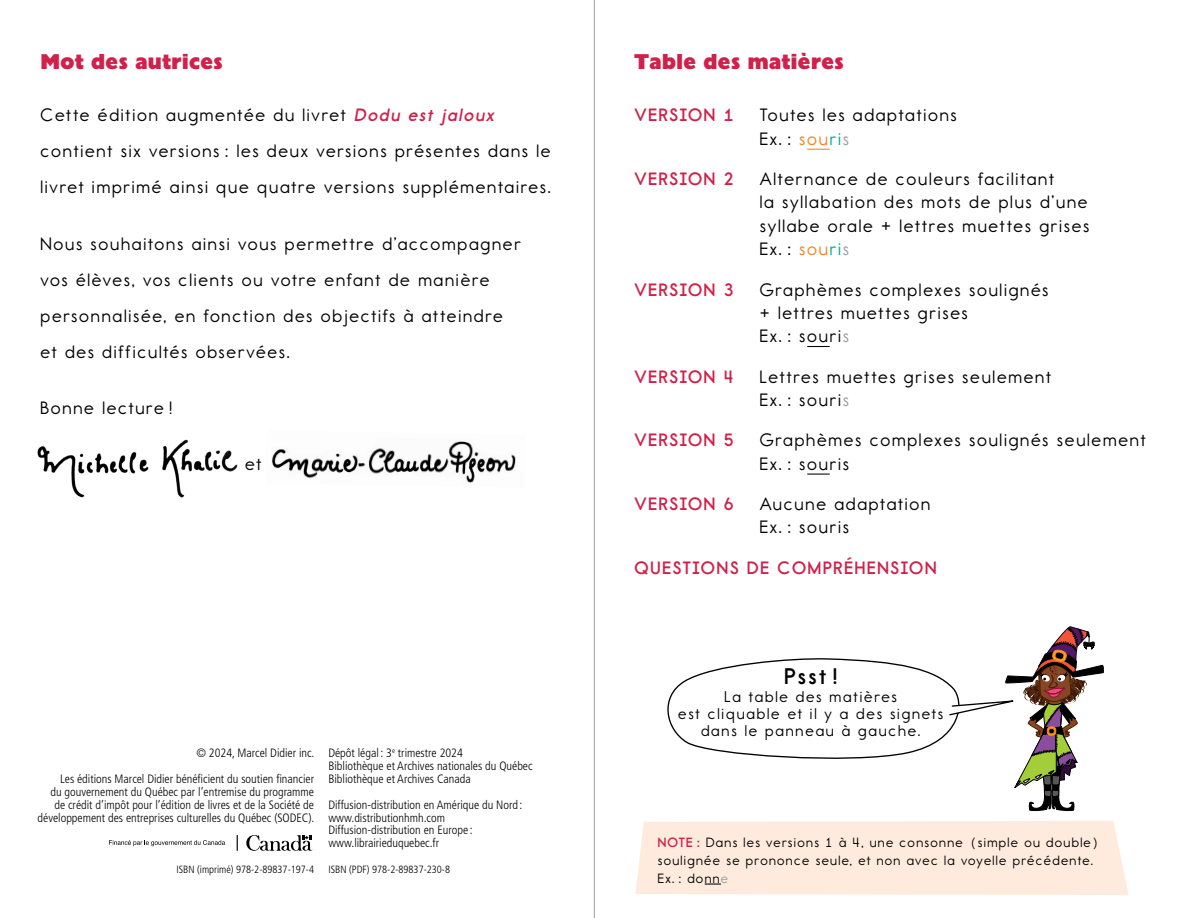
<style>
.page{position:relative;width:1188px;height:918px;background:#fff}
.page>*{position:absolute;margin:0;border:0;box-sizing:border-box;transform-origin:0 0}
.t1{font:700 22.8px "Report School Rg";color:#000}
.t2{font:21px "Granby Elephant BQ";letter-spacing:.02em;color:#d12049}
.t3{font:18px/23.2px "Report School Rg";letter-spacing:.1em;color:#000}
.t4{font:700 18px "Report School Rg";letter-spacing:.1em;color:#d12049}
.t5{font:15.6px/17.1px "Report School Rg";letter-spacing:.12em;color:#000;text-align:center}
.t6{font:13.5px/18px "Report School Rg";letter-spacing:.1em;color:#000}
.t7{font:300 condensed 12.15px/12.9px "Frutiger LT Pro";color:#000;text-align:right}
.t8{font:300 condensed 10.5px "Frutiger LT Pro";color:#000}
.s1{color:#f5821f}
.s2{color:#00a998}
.s3{color:#9d9fa2}
.s4{font-weight:700;font-style:italic;color:#d12049}
.s5{font-weight:700;color:#d12049}
</style>
<div class="page">
<svg style="left:807px;top:149px;width:23px;height:1px"></svg>
<svg style="left:807px;top:346px;width:23px;height:1px"></svg>
<svg style="left:807px;top:474px;width:23px;height:1px"></svg>
<div style="left:635px;top:821px;width:494px;height:74px;background:#feebde"></div>
<svg style="left:667px;top:626px;width:437px;height:185px"></svg>
<img style="left:37px;top:439px;width:201px;height:59px">
<img style="left:272px;top:441px;width:244px;height:42px">
<svg style="left:246px;top:835px;width:66px;height:16px"></svg>
<svg style="left:237px;top:835px;width:1px;height:16px"></svg>
<svg style="left:109px;top:840px;width:116px;height:6px"></svg>
<hr style="left:594px;top:0;width:1px;height:918px;background:#9d9fa2">
<p class="t2" style="left:40px;top:48px;width:184px">Mot des autrices</p>
<p class="t2" style="left:635px;top:48px;width:211px">Table des matières</p>
<p class="t4" style="left:634px;top:104px;width:101px">VERSION 1</p>
<p class="t3" style="left:760px;top:104px;width:199px">Toutes les adaptations<br>Ex. : <span class="s1">sou</span><span class="s2">ri</span><span class="s3">s</span></p>
<p class="t4" style="left:634px;top:168px;width:101px">VERSION 2</p>
<p class="t3" style="left:760px;top:167px;width:331px">Alternance de couleurs facilitant<br>la syllabation des mots de plus d’une syllabe orale + lettres muettes grises<br>Ex. : <span class="s1">sou</span><span class="s2">ri</span><span class="s3">s</span></p>
<p class="t4" style="left:634px;top:279px;width:101px">VERSION 3</p>
<p class="t3" style="left:760px;top:278px;width:290px">Graphèmes complexes soulignés + lettres muettes grises<br>Ex. : souri<span class="s3">s</span></p>
<p class="t4" style="left:634px;top:366px;width:101px">VERSION 4</p>
<p class="t3" style="left:760px;top:365px;width:293px">Lettres muettes grises seulement<br>Ex. : souri<span class="s3">s</span></p>
<p class="t4" style="left:634px;top:429px;width:101px">VERSION 5</p>
<p class="t3" style="left:760px;top:429px;width:387px">Graphèmes complexes soulignés seulement<br>Ex. : souris</p>
<p class="t4" style="left:634px;top:493px;width:101px">VERSION 6</p>
<p class="t3" style="left:760px;top:492px;width:172px">Aucune adaptation<br>Ex. : souris</p>
<p class="t4" style="left:634px;top:557px;width:303px">QUESTIONS DE COMPRÉHENSION</p>
<p class="t3" style="left:40px;top:97px;width:512px;line-height:36px">Cette édition augmentée du livret <span class="s4">Dodu est jaloux </span>contient six versions : les deux versions présentes dans le livret imprimé ainsi que quatre versions supplémentaires.</p>
<p class="t3" style="left:41px;top:226px;width:482px;line-height:36px">Nous souhaitons ainsi vous permettre d’accompagner vos élèves, vos clients ou votre enfant de manière personnalisée, en fonction des objectifs à atteindre et des difficultés observées.</p>
<p class="t3" style="left:41px;top:396px;width:133px">Bonne lecture !</p>
<p class="t3" style="left:245px;top:452px;width:18px">et</p>
<p class="t7" style="left:60px;top:741px;width:256px;line-height:25.7px">© 2024, Marcel Didier inc.<br>Les éditions Marcel Didier bénéficient du soutien financier</p>
<p class="t7" style="left:38px;top:785px;width:278px">du gouvernement du Québec par l’entremise du programme de crédit d’impôt pour l’édition de livres et de la Société de développement des entreprises culturelles du Québec (SODEC).</p>
<p class="t8" style="left:176px;top:863px;width:139px">ISBN (imprimé) 978-2-89837-197-4</p>
<p class="t7" style="left:328px;top:747px;width:206px;text-align:left">Dépôt légal : 3<sup>e</sup> trimestre 2024<br>Bibliothèque et Archives nationales du Québec<br>Bibliothèque et Archives Canada</p>
<p class="t7" style="left:328px;top:798px;width:196px;text-align:left">Diffusion-distribution en Amérique du Nord : www.distributionhmh.com Diffusion-distribution en Europe : www.librairieduquebec.fr</p>
<p class="t8" style="left:328px;top:863px;width:123px">ISBN (PDF) 978-2-89837-230-8</p>
<p class="t1" style="left:784px;top:663px;width:54px">Psst !</p>
<p class="t5" style="left:678px;top:688px;width:266px">La table des matières<br>est cliquable et il y a des signets dans le panneau à gauche.</p>
<p class="t6" style="left:658px;top:833px;width:443px"><span class="s5">NOTE :</span> Dans les versions 1 à 4, une consonne (simple ou double) soulignée se prononce seule, et non avec la voyelle précédente.<br>Ex. : donn<span class="s3">e</span></p>
</div>
